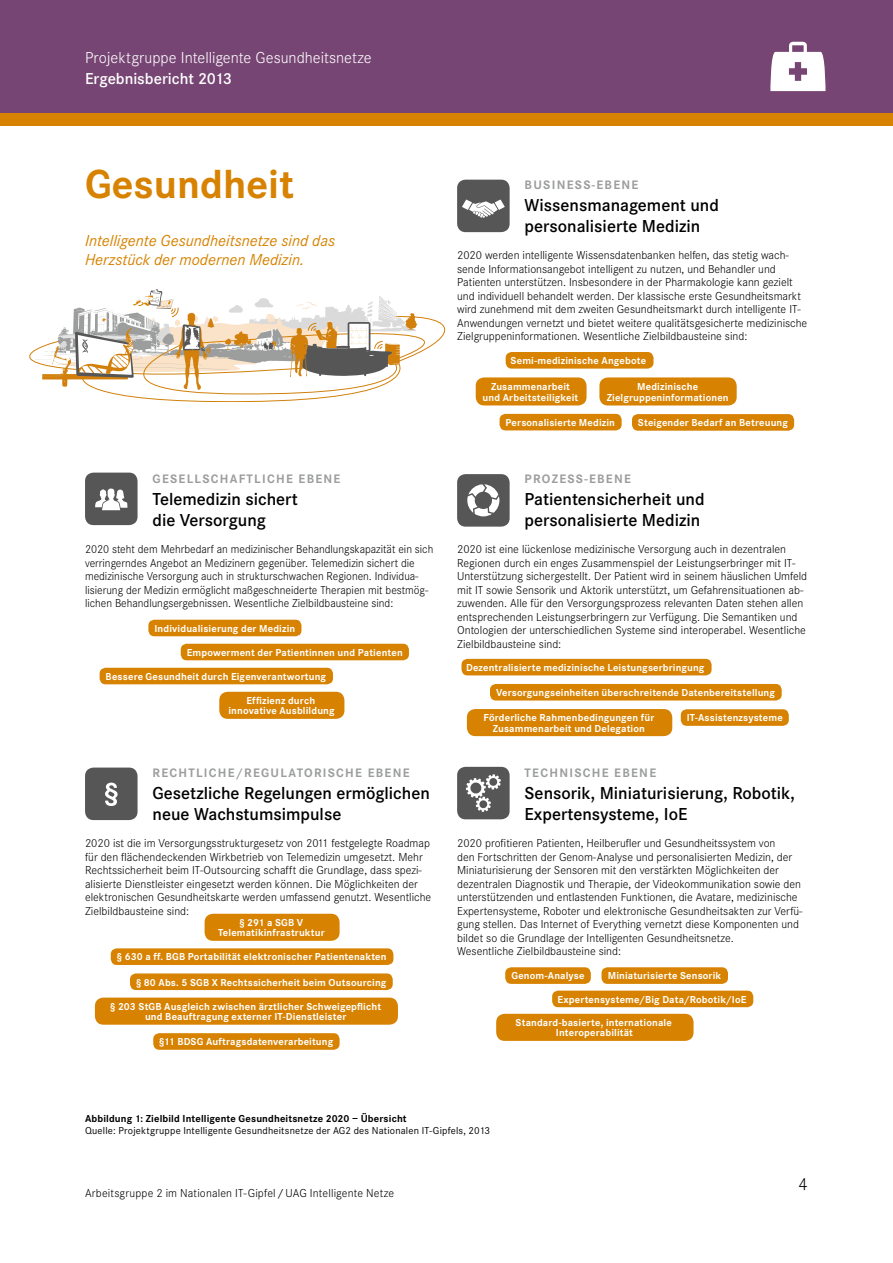
<style>
.page{position:relative;width:893px;height:1263px;background:#fff}
.page>*{position:absolute;margin:0;border:0;box-sizing:border-box;transform-origin:0 0}
.t1{font:700 42px "Corporate S";color:#d78200}
.t2{font:600 18px/21.6px "Corporate S";color:#000}
.t3{font:300 18px "Corporate S";color:#000}
.t4{font:italic 16.5px/19.8px "Corporate S";color:#d78200}
.t5{font:300 16.5px "Corporate S";color:#fff}
.t6{font:600 16.5px "Corporate S";color:#fff}
.t7{font:700 12.75px "Corporate S";letter-spacing:.1em;color:#9c9d9d}
.t8{font:300 12px/13.5px "Corporate S";color:#000}
.t9{font:700 10.5px/10.5px "Corporate S";letter-spacing:.015em;color:#fff;text-align:center}
.t10{font:10.5px "Corporate S";letter-spacing:.02em;color:#000}
.t11{font:700 10.5px "Corporate S";letter-spacing:.015em;color:#000}
</style>
<div class="page">
<div style="left:446px;top:0;width:447px;height:120px;background:#774574"></div>
<div style="left:0;top:0;width:446px;height:120px;background:#774574"></div>
<div style="left:0;top:113px;width:893px;height:13px;background:#d78200"></div>
<svg style="left:770px;top:42px;width:55px;height:49px"></svg>
<div style="left:85px;top:767px;width:53px;height:53px;background:#565656;border-radius:9px"></div>
<svg style="left:105px;top:783px;width:13px;height:23px"></svg>
<div style="left:457px;top:180px;width:53px;height:52px;background:#565656;border-radius:9px"></div>
<svg style="left:462px;top:200px;width:43px;height:18px"></svg>
<div style="left:457px;top:474px;width:53px;height:53px;background:#565656;border-radius:9px"></div>
<svg style="left:467px;top:484px;width:33px;height:32px"></svg>
<div style="left:457px;top:767px;width:53px;height:52px;background:#565656;border-radius:9px"></div>
<svg style="left:466px;top:774px;width:35px;height:38px"></svg>
<div style="left:599px;top:377px;width:138px;height:28px;background:#d78200;border-radius:9px"></div>
<div style="left:506px;top:352px;width:147px;height:17px;background:#d78200;border-radius:6px"></div>
<div style="left:632px;top:414px;width:162px;height:17px;background:#d78200;border-radius:6px"></div>
<div style="left:500px;top:414px;width:122px;height:16px;background:#d78200;border-radius:6px"></div>
<div style="left:476px;top:377px;width:111px;height:28px;background:#d78200;border-radius:9px"></div>
<div style="left:681px;top:709px;width:108px;height:17px;background:#d78200;border-radius:6px"></div>
<div style="left:461px;top:659px;width:251px;height:16px;background:#d78200;border-radius:6px"></div>
<div style="left:467px;top:709px;width:205px;height:27px;background:#d78200;border-radius:9px"></div>
<div style="left:490px;top:684px;width:292px;height:16px;background:#d78200;border-radius:6px"></div>
<div style="left:130px;top:973px;width:263px;height:17px;background:#d78200;border-radius:6px"></div>
<div style="left:205px;top:914px;width:135px;height:27px;background:#d78200;border-radius:9px"></div>
<div style="left:111px;top:948px;width:282px;height:17px;background:#d78200;border-radius:6px"></div>
<div style="left:95px;top:997px;width:303px;height:28px;background:#d78200;border-radius:9px"></div>
<div style="left:153px;top:1033px;width:187px;height:17px;background:#d78200;border-radius:6px"></div>
<div style="left:601px;top:967px;width:127px;height:17px;background:#d78200;border-radius:6px"></div>
<div style="left:505px;top:967px;width:86px;height:17px;background:#d78200;border-radius:6px"></div>
<div style="left:552px;top:990px;width:201px;height:17px;background:#d78200;border-radius:6px"></div>
<div style="left:496px;top:1014px;width:197px;height:27px;background:#d78200;border-radius:9px"></div>
<div style="left:148px;top:620px;width:153px;height:16px;background:#d78200;border-radius:6px"></div>
<div style="left:181px;top:644px;width:228px;height:16px;background:#d78200;border-radius:6px"></div>
<div style="left:100px;top:668px;width:233px;height:16px;background:#d78200;border-radius:6px"></div>
<div style="left:219px;top:692px;width:125px;height:27px;background:#d78200;border-radius:9px"></div>
<div style="left:85px;top:473px;width:53px;height:52px;background:#565656;border-radius:9px"></div>
<svg style="left:95px;top:488px;width:32px;height:22px"></svg>
<svg style="left:29px;top:289px;width:416px;height:113px"></svg>
<h3 class="t5" style="left:85px;top:49px;width:288px">Projektgruppe Intelligente Gesundheitsnetze</h3>
<h3 class="t6" style="left:85px;top:69px;width:149px">Ergebnisbericht 2013</h3>
<h1 class="t1" style="left:85px;top:160px;width:211px">Gesundheit</h1>
<h3 class="t4" style="left:85px;top:230px;width:252px">Intelligente Gesundheitsnetze sind das<br>Herzstück der modernen Medizin.</h3>
<p class="t7" style="left:153px;top:471px;width:189px">GESELLSCHAFTLICHE EBENE</p>
<h2 class="t2" style="left:153px;top:488px;width:147px">Telemedizin sichert die Versorgung</h2>
<p class="t8" style="left:85px;top:543px;width:350px">2020 steht dem Mehrbedarf an medizinischer Behandlungskapazität ein sich verringerndes Angebot an Medizinern gegenüber. Telemedizin sichert die medizinische Versorgung auch in strukturschwachen Regionen. Individua&shy;lisierung der Medizin ermöglicht maßgeschneiderte Therapien mit bestmög&shy;lichen Behandlungsergebnissen. Wesentliche Zielbildbausteine sind:</p>
<p class="t9" style="left:154px;top:623px;width:142px">Individualisierung der Medizin</p>
<p class="t9" style="left:187px;top:647px;width:218px">Empowerment der Patientinnen und Patienten</p>
<p class="t9" style="left:106px;top:671px;width:222px">Bessere Gesundheit durch Eigenverantwortung</p>
<p class="t9" style="left:228px;top:695px;width:108px">Effizienz durch innovative Ausblildung</p>
<p class="t7" style="left:153px;top:765px;width:259px">RECHTLICHE/REGULATORISCHE EBENE</p>
<h2 class="t2" style="left:153px;top:782px;width:279px">Gesetzliche Regelungen ermöglichen neue Wachstumsimpulse</h2>
<p class="t8" style="left:85px;top:837px;width:348px">2020 ist die im Versorgungsstrukturgesetz von 2011 festgelegte Roadmap für den flächendeckenden Wirkbetrieb von Telemedizin umgesetzt. Mehr Rechtssicherheit beim IT-Outsourcing schafft die Grundlage, dass spezi&shy;alisierte Dienstleister eingesetzt werden können. Die Möglichkeiten der elektronischen Gesundheitskarte werden umfassend genutzt. Wesentliche Zielbildbausteine sind:</p>
<p class="t9" style="left:218px;top:917px;width:108px">§ 291 a SGB V<br>Telematikinfrastruktur</p>
<p class="t9" style="left:117px;top:952px;width:271px">§ 630 a ff. BGB Portabilität elektronischer Patientenakten</p>
<p class="t9" style="left:136px;top:977px;width:252px">§ 80 Abs. 5 SGB X Rechtssicherheit beim Outsourcing</p>
<p class="t9" style="left:110px;top:1001px;width:272px">§ 203 StGB Ausgleich zwischen ärztlicher Schweigepflicht und Beauftragung externer IT-Dienstleister</p>
<p class="t9" style="left:159px;top:1037px;width:175px">§11 BDSG Auftragsdatenverarbeitung</p>
<p class="t7" style="left:525px;top:177px;width:115px">BUSINESS-EBENE</p>
<h2 class="t2" style="left:525px;top:194px;width:196px">Wissensmanagement und personalisierte Medizin</h2>
<p class="t8" style="left:457px;top:249px;width:352px">2020 werden intelligente Wissensdatenbanken helfen, das stetig wach&shy;sende Informationsangebot intelligent zu nutzen, und Behandler und Patienten unterstützen. Insbesondere in der Pharmakologie kann gezielt und individuell behandelt werden. Der klassische erste Gesundheitsmarkt wird zunehmend mit dem zweiten Gesundheitsmarkt durch intelligente IT-Anwendungen vernetzt und bietet weitere qualitätsgesicherte medizinische Zielgruppeninformationen. Wesentliche Zielbildbausteine sind:</p>
<p class="t9" style="left:511px;top:356px;width:137px">Semi-medizinische Angebote</p>
<p class="t9" style="left:483px;top:381px;width:97px">Zusammenarbeit und Arbeitsteiligkeit</p>
<p class="t9" style="left:607px;top:381px;width:123px">Medizinische<br>Zielgruppeninformationen</p>
<p class="t9" style="left:506px;top:417px;width:111px">Personalisierte Medizin</p>
<p class="t9" style="left:638px;top:418px;width:151px">Steigender Bedarf an Betreuung</p>
<p class="t7" style="left:525px;top:471px;width:108px">PROZESS-EBENE</p>
<h2 class="t2" style="left:525px;top:488px;width:181px">Patientensicherheit und personalisierte Medizin</h2>
<p class="t8" style="left:457px;top:543px;width:352px">2020 ist eine lückenlose medizinische Versorgung auch in dezentralen Regionen durch ein enges Zusammenspiel der Leistungserbringer mit IT-Unterstützung sichergestellt. Der Patient wird in seinem häuslichen Umfeld mit IT sowie Sensorik und Aktorik unterstützt, um Gefahrensituationen ab&shy;zuwenden. Alle für den Versorgungsprozess relevanten Daten stehen allen entsprechenden Leistungserbringern zur Verfügung. Die Semantiken und Ontologien der unterschiedlichen Systeme sind interoperabel. Wesentliche Zielbildbausteine sind:</p>
<p class="t9" style="left:466px;top:662px;width:240px">Dezentralisierte medizinische Leistungserbringung</p>
<p class="t9" style="left:496px;top:687px;width:280px">Versorgungseinheiten überschreitende Datenbereitstellung</p>
<p class="t9" style="left:483px;top:712px;width:172px">Förderliche Rahmenbedingungen für<br>Zusammenarbeit und Delegation</p>
<p class="t9" style="left:687px;top:713px;width:97px">IT-Assistenzsysteme</p>
<p class="t7" style="left:525px;top:765px;width:133px">TECHNISCHE EBENE</p>
<h2 class="t2" style="left:525px;top:782px;width:272px">Sensorik, Miniaturisierung, Robotik,<br>Expertensysteme, IoE</h2>
<p class="t8" style="left:457px;top:837px;width:347px">2020 profitieren Patienten, Heilberufler und Gesundheitssystem von<br>den Fortschritten der Genom-Analyse und personalisierten Medizin, der Miniaturisierung der Sensoren mit den verstärkten Möglichkeiten der dezentralen Diagnostik und Therapie, der Videokommunikation sowie den unterstützenden und entlastenden Funktionen, die Avatare, medizinische Expertensysteme, Roboter und elektronische Gesundheitsakten zur Verfü&shy;gung stellen. Das Internet of Everything vernetzt diese Komponenten und bildet so die Grundlage der Intelligenten Gesundheitsnetze.<br>Wesentliche Zielbildbausteine sind:</p>
<p class="t9" style="left:511px;top:971px;width:75px">Genom-Analyse</p>
<p class="t9" style="left:608px;top:971px;width:115px">Miniaturisierte Sensorik</p>
<p class="t9" style="left:557px;top:994px;width:191px">Expertensysteme/Big Data/Robotik/IoE</p>
<p class="t9" style="left:516px;top:1017px;width:158px">Standard-basierte, internationale<br>Interoperabilität</p>
<p class="t11" style="left:85px;top:1112px;width:323px">Abbildung 1: Zielbild Intelligente Gesundheitsnetze 2020 – Übersicht</p>
<p class="t10" style="left:85px;top:1125px;width:407px">Quelle: Projektgruppe Intelligente Gesundheitsnetze der AG2 des Nationalen IT-Gipfels, 2013</p>
<p class="t8" style="left:85px;top:1186px;width:311px">Arbeitsgruppe 2 im Nationalen IT-Gipfel/UAG Intelligente Netze</p>
<h2 class="t3" style="left:799px;top:1174px;width:11px">4</h2>
</div>
